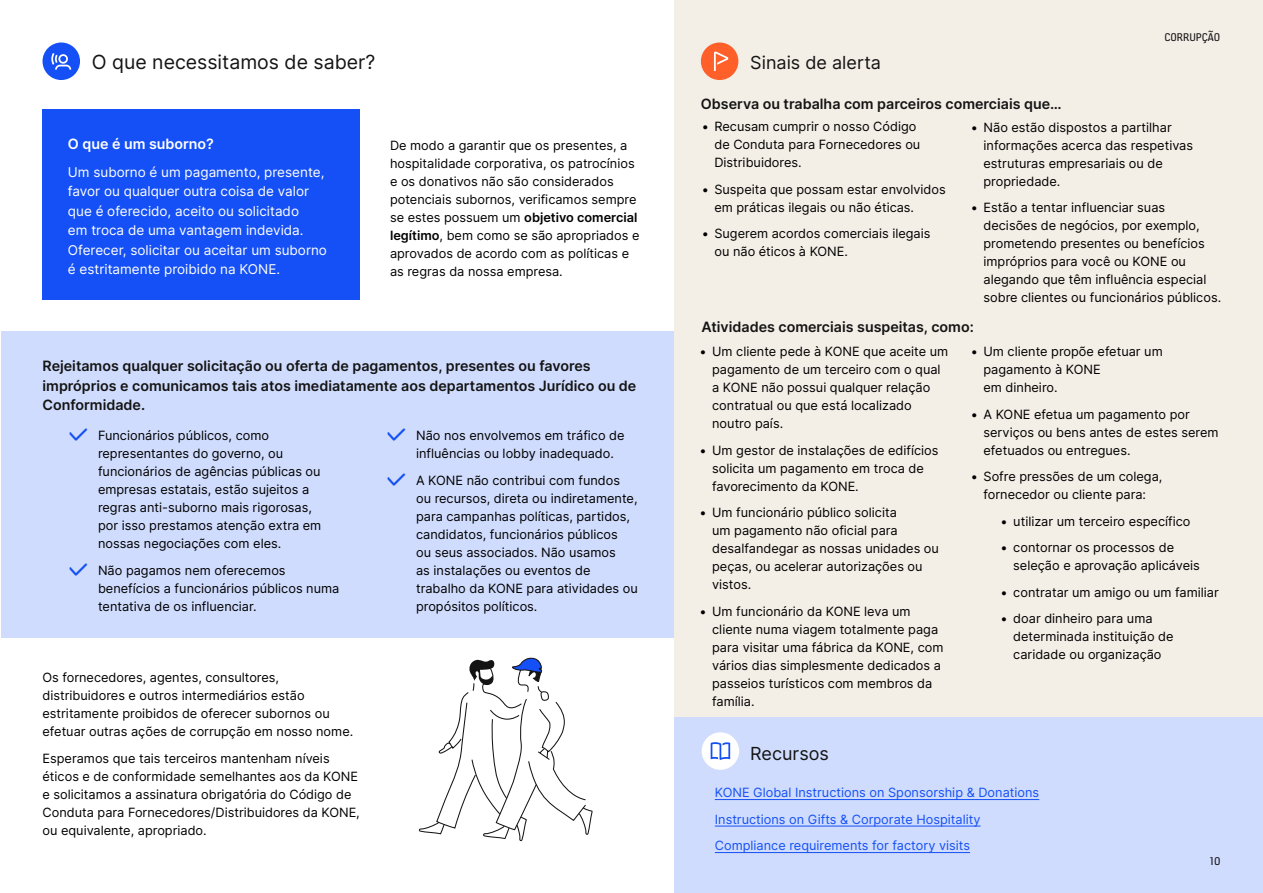
<style>
.page{position:relative;width:1263px;height:893px;background:#fff}
.page>*{position:absolute;margin:0;border:0;box-sizing:border-box;transform-origin:0 0}
.t1{font:19.5px "Inter";color:#141414}
.t2{font:18px "Inter";color:#141414}
.t3{font:600 14.25px/19.5px "Inter";color:#141414}
.t4{font:600 14.25px "Inter";color:#fff}
.t5{font:13.5px/19.5px "Inter";color:#fff}
.t6{font:12.75px/18px "Inter";color:#000}
.t7{font:12.75px/26.5px "Inter";color:#1450f5}
.t8{font:12px "KONE Information";color:#141414}
.s1{font-weight:600}
.s2{font-family:"KONE Information";font-size:28.5px;color:#1450f5}
</style>
<div class="page">
<div style="left:1px;top:332px;width:673px;height:306px;background:#d0dcfd"></div>
<div style="left:674px;top:0;width:589px;height:893px;background:#f3eee6"></div>
<div style="left:674px;top:717px;width:589px;height:176px;background:#d0dcfd"></div>
<div style="left:43px;top:43px;width:37px;height:37px;background:#1450f5;border-radius:50%"></div>
<svg style="left:51px;top:53px;width:20px;height:17px"></svg>
<div style="left:701px;top:43px;width:37px;height:37px;background:#ff5f28;border-radius:50%"></div>
<svg style="left:714px;top:52px;width:14px;height:19px"></svg>
<div style="left:702px;top:732px;width:37px;height:38px;background:#fff;border-radius:50%"></div>
<svg style="left:711px;top:742px;width:19px;height:18px"></svg>
<svg style="left:419px;top:658px;width:174px;height:183px"></svg>
<hr style="left:715px;top:799px;width:324px;height:1px;background:#1450f5">
<hr style="left:715px;top:826px;width:265px;height:1px;background:#1450f5">
<hr style="left:715px;top:852px;width:255px;height:1px;background:#1450f5">
<div style="left:42px;top:109px;width:318px;height:191px;background:#1450f5"></div>
<h1 class="t1" style="left:92px;top:48px;width:285px">O que necessitamos de saber?</h1>
<h2 class="t2" style="left:750px;top:50px;width:132px">Sinais de alerta</h2>
<p class="t3" style="left:701px;top:94px;width:362px">Observa ou trabalha com parceiros comerciais que…</p>
<p class="t8" style="left:1164px;top:29px;width:57px">CORRUPÇÃO</p>
<p class="t4" style="left:68px;top:133px;width:148px">O que é um suborno?</p>
<p class="t5" style="left:68px;top:162px;width:261px">Um suborno é um pagamento, presente, favor ou qualquer outra coisa de valor que é oferecido, aceito ou solicitado<br>em troca de uma vantagem indevida.<br>Oferecer, solicitar ou aceitar um suborno é estritamente proibido na KONE.</p>
<p class="t6" style="left:390px;top:136px;width:251px">De modo a garantir que os presentes, a hospitalidade corporativa, os patrocínios e os donativos não são considerados potenciais subornos, verificamos sempre se estes possuem um <span class="s1">objetivo comercial legítimo</span>, bem como se são apropriados e aprovados de acordo com as políticas e as regras da nossa empresa.</p>
<p class="t3" style="left:43px;top:356px;width:595px">Rejeitamos qualquer solicitação ou oferta de pagamentos, presentes ou favores impróprios e comunicamos tais atos imediatamente aos departamentos Jurídico ou de<br>Conformidade.</p>
<p class="t6" style="left:98px;top:426px;width:225px;text-indent:-30px"><span class="s2">✓</span> Funcionários públicos, como representantes do governo, ou funcionários de agências públicas ou empresas estatais, estão sujeitos a regras anti-suborno mais rigorosas, por isso prestamos atenção extra em nossas negociações com eles.</p>
<p class="t6" style="left:98px;top:561px;width:243px;text-indent:-30px"><span class="s2">✓</span> Não pagamos nem oferecemos benefícios a funcionários públicos numa tentativa de os influenciar.</p>
<p class="t6" style="left:43px;top:668px;width:312px">Os fornecedores, agentes, consultores, distribuidores e outros intermediários estão estritamente proibidos de oferecer subornos ou efetuar outras ações de corrupção em nosso nome.</p>
<p class="t6" style="left:43px;top:749px;width:319px">Esperamos que tais terceiros mantenham níveis éticos e de conformidade semelhantes aos da KONE e solicitamos a assinatura obrigatória do Código de Conduta para Fornecedores/Distribuidores da KONE, ou equivalente, apropriado.</p>
<p class="t6" style="left:416px;top:426px;width:210px;text-indent:-30px"><span class="s2">✓</span> Não nos envolvemos em tráfico de influências ou lobby inadequado.</p>
<p class="t6" style="left:416px;top:471px;width:223px;text-indent:-30px"><span class="s2">✓</span> A KONE não contribui com fundos ou recursos, direta ou indiretamente, para campanhas políticas, partidos, candidatos, funcionários públicos<br>ou seus associados. Não usamos<br>as instalações ou eventos de trabalho da KONE para atividades ou propósitos políticos.</p>
<p class="t6" style="left:714px;top:118px;width:207px;text-indent:-13px">• Recusam cumprir o nosso Código de Conduta para Fornecedores ou<br>Distribuidores.</p>
<p class="t6" style="left:714px;top:180px;width:233px;text-indent:-13px">• Suspeita que possam estar envolvidos em práticas ilegais ou não éticas.</p>
<p class="t6" style="left:714px;top:225px;width:218px;text-indent:-13px">• Sugerem acordos comerciais ilegais ou não éticos à KONE.</p>
<p class="t6" style="left:983px;top:118px;width:211px;text-indent:-13px">• Não estão dispostos a partilhar informações acerca das respetivas estruturas empresariais ou de propriedade.</p>
<p class="t6" style="left:983px;top:198px;width:239px;text-indent:-13px">• Estão a tentar influenciar suas decisões de negócios, por exemplo, prometendo presentes ou benefícios impróprios para você ou KONE ou alegando que têm influência especial sobre clientes ou funcionários públicos.</p>
<p class="t3" style="left:702px;top:317px;width:274px">Atividades comerciais suspeitas, como:</p>
<p class="t6" style="left:712px;top:342px;width:238px;text-indent:-13px">• Um cliente pede à KONE que aceite um pagamento de um terceiro com o qual a KONE não possui qualquer relação contratual ou que está localizado noutro país.</p>
<p class="t6" style="left:712px;top:441px;width:228px;text-indent:-13px">• Um gestor de instalações de edifícios solicita um pagamento em troca de favorecimento da KONE.</p>
<p class="t6" style="left:712px;top:503px;width:228px;text-indent:-13px">• Um funcionário público solicita<br>um pagamento não oficial para desalfandegar as nossas unidades ou peças, ou acelerar autorizações ou vistos.</p>
<p class="t6" style="left:712px;top:602px;width:233px;text-indent:-13px">• Um funcionário da KONE leva um cliente numa viagem totalmente paga para visitar uma fábrica da KONE, com vários dias simplesmente dedicados a passeios turísticos com membros da família.</p>
<p class="t6" style="left:983px;top:342px;width:181px;text-indent:-13px">• Um cliente propõe efetuar um pagamento à KONE<br>em dinheiro.</p>
<p class="t6" style="left:983px;top:405px;width:237px;text-indent:-13px">• A KONE efetua um pagamento por serviços ou bens antes de estes serem efetuados ou entregues.</p>
<p class="t6" style="left:971px;top:467px;width:193px;text-align:center">• Sofre pressões de um colega, fornecedor ou cliente para:</p>
<p class="t6" style="left:1000px;top:512px;width:191px">• utilizar um terceiro específico</p>
<p class="t6" style="left:1013px;top:538px;width:188px;text-indent:-13px">• contornar os processos de seleção e aprovação aplicáveis</p>
<p class="t6" style="left:1000px;top:583px;width:220px">• contratar um amigo ou um familiar</p>
<p class="t6" style="left:1013px;top:609px;width:162px;text-indent:-13px">• doar dinheiro para uma determinada instituição de caridade ou organização</p>
<h2 class="t2" style="left:750px;top:740px;width:80px">Recursos</h2>
<p class="t7" style="left:715px;top:779px;width:326px">KONE Global Instructions on Sponsorship &amp; Donations<br>Instructions on Gifts &amp; Corporate Hospitality<br>Compliance requirements for factory visits</p>
<p class="t8" style="left:1210px;top:853px;width:12px">10</p>
</div>
